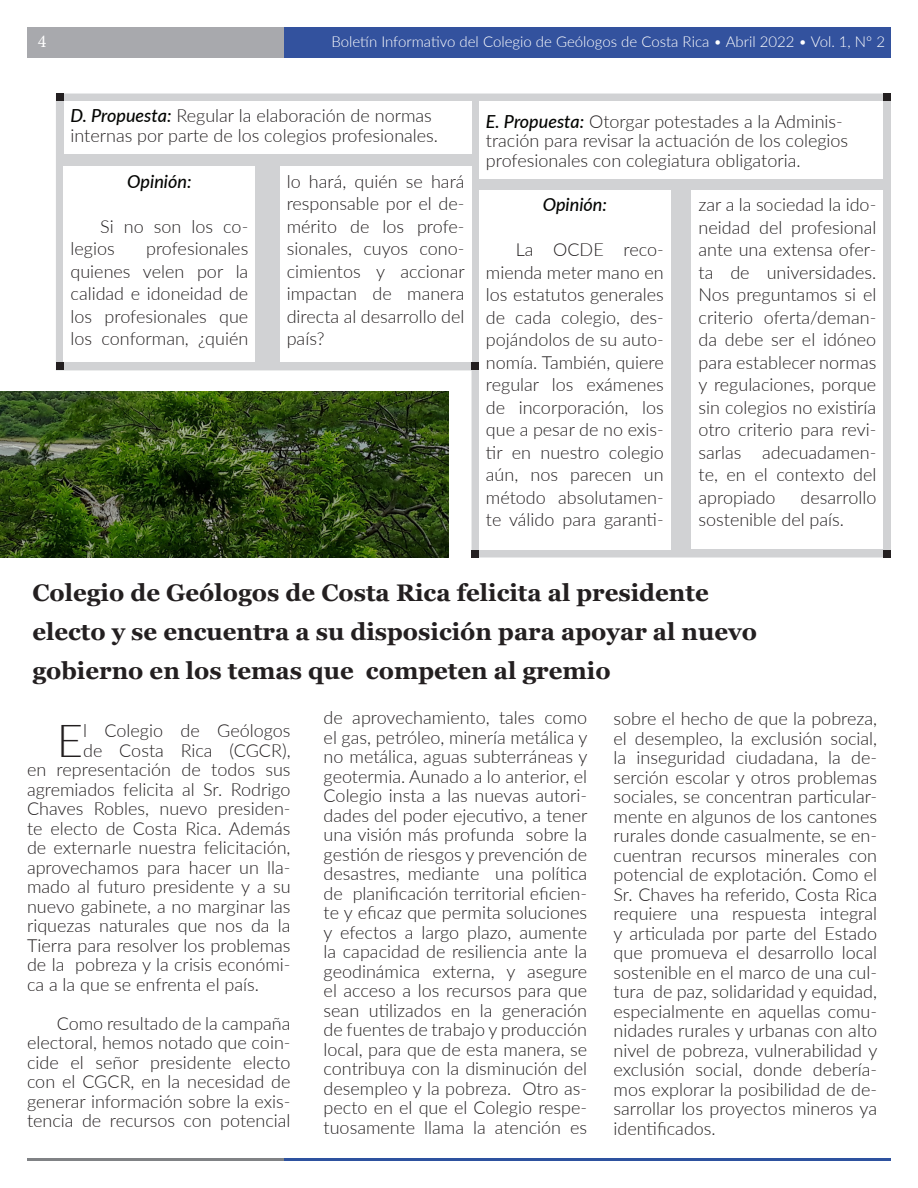
<style>
.page{position:relative;width:918px;height:1188px;background:#fff}
.page>*{position:absolute;margin:0;border:0;box-sizing:border-box;transform-origin:0 0}
.tEXTO_TEXTO{font:300 45.6px "Lato";color:#231f20}
.t1{font:700 24px/39px "Georgia";color:#231f20}
.tEXTO_TEXTO-2{font:300 18px/19.5px "Lato";color:#231f20;text-align:justify}
.t2{font:italic 500 18px "Lato";color:#040503}
.t3{font:18px "Minion Pro";color:#fff}
.t4{font:300 15px "Lato";color:#fff}
.s1{font-weight:500;font-style:italic;color:#040503}
</style>
<div class="page">
<div style="left:284px;top:27px;width:607px;height:30px;background:#33529e"></div>
<div style="left:27px;top:27px;width:257px;height:30px;background:#a8a9ad"></div>
<hr style="left:284px;top:1158px;width:607px;height:3px;background:#2e529f">
<hr style="left:27px;top:1158px;width:257px;height:3px;background:#808285">
<svg style="left:56px;top:94px;width:835px;height:464px;fill:#d1d2d4"></svg>
<img style="left:0;top:391px;width:448px;height:167px">
<div style="left:56px;top:94px;width:8px;height:7px;background:#231f20"></div>
<div style="left:883px;top:94px;width:8px;height:7px;background:#231f20"></div>
<div style="left:883px;top:550px;width:8px;height:8px;background:#231f20"></div>
<div style="left:471px;top:550px;width:8px;height:8px;background:#231f20"></div>
<div style="left:471px;top:362px;width:8px;height:8px;background:#231f20"></div>
<div style="left:56px;top:362px;width:8px;height:8px;background:#231f20"></div>
<div style="left:64px;top:101px;width:407px;height:53px;background:#fff"></div>
<div style="left:479px;top:101px;width:404px;height:78px;background:#fff"></div>
<div style="left:64px;top:166px;width:191px;height:196px;background:#fff"></div>
<div style="left:479px;top:190px;width:192px;height:360px;background:#fff"></div>
<div style="left:280px;top:166px;width:191px;height:196px;background:#fff"></div>
<div style="left:692px;top:190px;width:191px;height:359px;background:#fff"></div>
<p class="t3" style="left:38px;top:29px;width:10px">4</p>
<p class="t4" style="left:331px;top:31px;width:555px">Boletín Informativo del Colegio de Geólogos de Costa Rica • Abril 2022 • Vol. 1, Nº 2</p>
<p class="tEXTO_TEXTO-2" style="left:71px;top:106px;width:369px"><span class="s1">D. Propuesta:</span> Regular la elaboración de normas internas por parte de los colegios profesionales.</p>
<p class="tEXTO_TEXTO-2" style="left:486px;top:111px;width:364px;text-align:left"><span class="s1">E. Propuesta:</span> Otorgar potestades a la Adminis&shy;tración para revisar la actuación de los colegios profesionales con colegiatura obligatoria.</p>
<p class="t2" style="left:127px;top:168px;width:66px">Opinión:</p>
<p class="tEXTO_TEXTO-2" style="left:71px;top:214px;width:179px;line-height:22.5px;text-indent:30px">Si no son los co&shy;legios</p>
<p class="tEXTO_TEXTO-2" style="left:287px;top:169px;width:180px;line-height:22.5px">lo hará, quién se hará responsable por el de&shy;mérito de los profe&shy;sionales, cuyos cono&shy;cimientos y accionar impactan de manera directa al desarrollo del país?</p>
<p class="t2" style="left:543px;top:192px;width:66px">Opinión:</p>
<p class="tEXTO_TEXTO-2" style="left:486px;top:238px;width:179px;line-height:22.5px;text-indent:30px">La OCDE reco&shy;mienda meter mano en los estatutos generales de cada colegio, des&shy;pojándolos de su auto&shy;nomía. También, quiere regular los exámenes de incorporación, los que a pesar de no exis&shy;tir en nuestro colegio aún, nos parecen un método absolutamen&shy;te válido para garanti-</p>
<p class="tEXTO_TEXTO-2" style="left:699px;top:193px;width:179px;line-height:22.5px">zar a la sociedad la ido&shy;neidad del profesional ante una extensa ofer&shy;ta de universidades.<br>Nos preguntamos si el criterio oferta/deman&shy;da debe ser el idóneo para establecer normas y regulaciones, porque sin colegios no existiría otro criterio para revi&shy;sarlas adecuadamen&shy;te, en el contexto del apropiado</p>
<p class="tEXTO_TEXTO-2" style="left:71px;top:237px;width:179px;line-height:22.5px;text-indent:76px">profesionales quienes velen por la calidad e idoneidad de los profesionales que los conforman, ¿quién</p>
<p class="tEXTO_TEXTO-2" style="left:699px;top:486px;width:179px;line-height:22.5px;text-indent:102px">desarrollo sostenible del país.</p>
<p class="t1" style="left:32px;top:573px;width:726px">Colegio de Geólogos de Costa Rica felicita al presidente electo y se encuentra a su disposición para apoyar al nuevo gobierno en los temas que competen al gremio</p>
<p class="tEXTO_TEXTO" style="left:57px;top:709px;width:28px">E</p>
<p class="tEXTO_TEXTO-2" style="left:83px;top:720px;width:209px">l Colegio de Geólogos</p>
<p class="tEXTO_TEXTO-2" style="left:83px;top:740px;width:209px">de Costa Rica (CGCR),</p>
<p class="tEXTO_TEXTO-2" style="left:27px;top:759px;width:265px">en representación de todos sus</p>
<p class="tEXTO_TEXTO-2" style="left:27px;top:779px;width:265px">agremiados felicita al Sr. Rodrigo</p>
<p class="tEXTO_TEXTO-2" style="left:27px;top:798px;width:265px">Chaves Robles, nuevo presiden-</p>
<p class="tEXTO_TEXTO-2" style="left:27px;top:818px;width:265px">te electo de Costa Rica. Además</p>
<p class="tEXTO_TEXTO-2" style="left:27px;top:837px;width:265px">de externarle nuestra felicitación,</p>
<p class="tEXTO_TEXTO-2" style="left:27px;top:857px;width:265px">aprovechamos para hacer un lla-</p>
<p class="tEXTO_TEXTO-2" style="left:27px;top:876px;width:265px">mado al futuro presidente y a su</p>
<p class="tEXTO_TEXTO-2" style="left:27px;top:896px;width:265px">nuevo gabinete, a no marginar las</p>
<p class="tEXTO_TEXTO-2" style="left:27px;top:915px;width:265px">riquezas naturales que nos da la</p>
<p class="tEXTO_TEXTO-2" style="left:27px;top:935px;width:265px">Tierra para resolver los problemas</p>
<p class="tEXTO_TEXTO-2" style="left:27px;top:954px;width:265px">de la pobreza y la crisis económi-</p>
<p class="tEXTO_TEXTO-2" style="left:27px;top:974px;width:234px">ca a la que se enfrenta el país.</p>
<p class="tEXTO_TEXTO-2" style="left:27px;top:1013px;width:265px;text-indent:30px">Como resultado de la campaña electoral, hemos notado que coin&shy;cide el señor presidente electo con el CGCR, en la necesidad de generar información sobre la exis&shy;tencia de recursos con potencial</p>
<p class="tEXTO_TEXTO-2" style="left:324px;top:707px;width:266px">de aprovechamiento, tales como el gas, petróleo, minería metálica y no metálica, aguas subterráneas y geotermia. Aunado a lo anterior, el Colegio insta a las nuevas autori&shy;dades del poder ejecutivo, a tener una visión más profunda sobre la gestión de riesgos y prevención de desastres, mediante una política de planificación territorial eficien&shy;te y eficaz que permita soluciones y efectos a largo plazo, aumente la capacidad de resiliencia ante la geodinámica externa, y asegure el acceso a los recursos para que sean utilizados en la generación de fuentes de trabajo y producción local, para que de esta manera, se contribuya con la disminución del desempleo y la pobreza. Otro as&shy;pecto en el que el Colegio respe&shy;tuosamente llama la atención es</p>
<p class="tEXTO_TEXTO-2" style="left:614px;top:708px;width:266px">sobre el hecho de que la pobreza, el desempleo, la exclusión social, la inseguridad ciudadana, la de&shy;serción escolar y otros problemas sociales, se concentran particular&shy;mente en algunos de los cantones rurales donde casualmente, se en&shy;cuentran recursos minerales con potencial de explotación. Como el Sr. Chaves ha referido, Costa Rica requiere una respuesta integral y articulada por parte del Estado que promueva el desarrollo local sostenible en el marco de una cul&shy;tura de paz, solidaridad y equidad, especialmente en aquellas comu&shy;nidades rurales y urbanas con alto nivel de pobreza, vulnerabilidad y exclusión social, donde debería&shy;mos explorar la posibilidad de de&shy;sarrollar los proyectos mineros ya identificados.</p>
</div>
